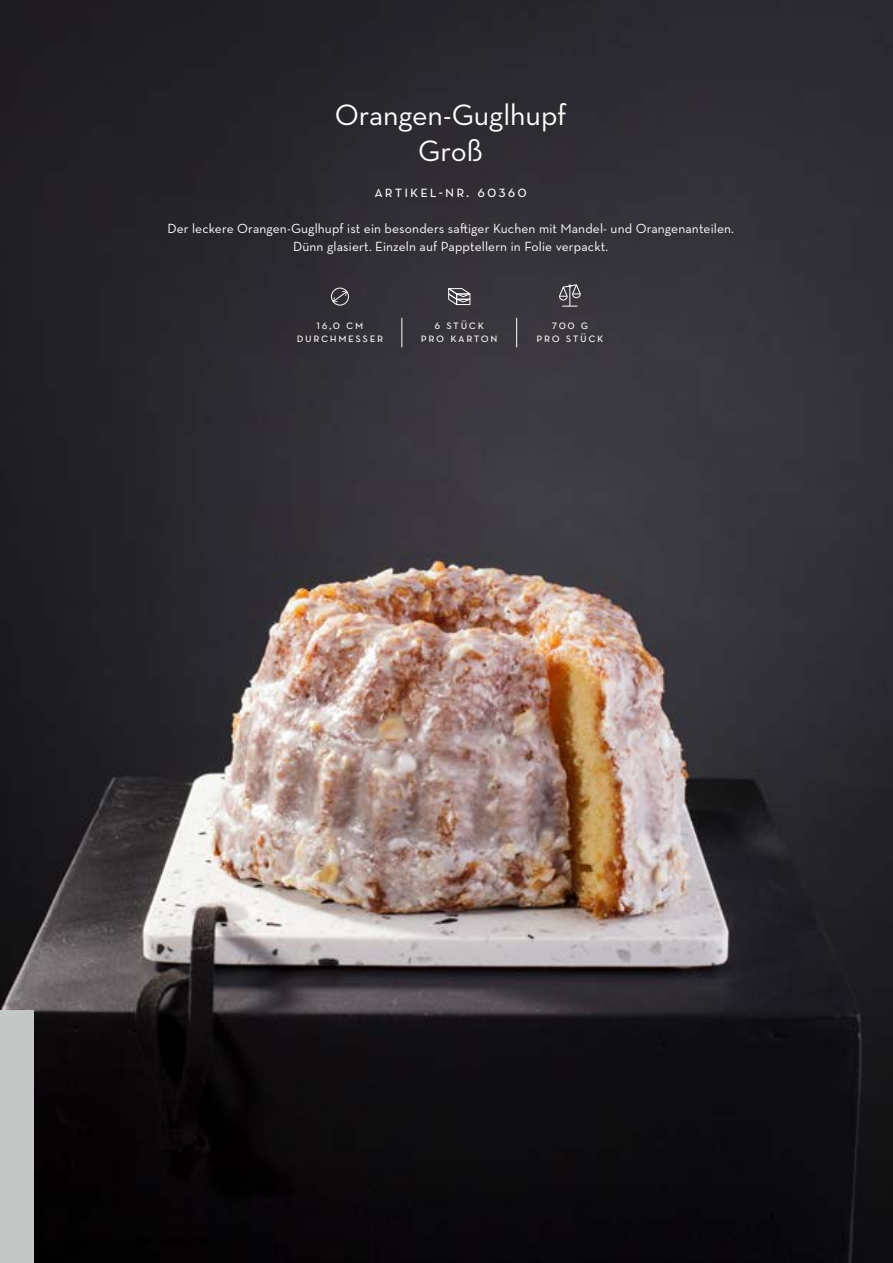
<style>
.page{position:relative;width:893px;height:1263px;background:#fff}
.page>*{position:absolute;margin:0;border:0;box-sizing:border-box;transform-origin:0 0}
.t1{font:30px/36px "Neutraface Text";color:#fff;text-align:center}
.t2{font:16.5px "Neutraface Text";letter-spacing:.125em;color:#fff}
.t3{font:13.5px/18px "Neutraface Text";letter-spacing:.01em;color:#fff;text-align:center}
.t4{font:12.75px/12.8px "Neutraface Text";letter-spacing:.125em;color:#fff;text-align:center}
</style>
<div class="page">
<img style="left:0;top:0;width:893px;height:1263px">
<svg style="left:401px;top:318px;width:1px;height:29px"></svg>
<svg style="left:516px;top:318px;width:1px;height:29px"></svg>
<div style="left:331px;top:288px;width:18px;height:17px;border:1px solid #fff;border-radius:50%"></div>
<svg style="left:333px;top:291px;width:14px;height:11px"></svg>
<svg style="left:448px;top:288px;width:24px;height:18px"></svg>
<svg style="left:559px;top:283px;width:22px;height:24px"></svg>
<div style="left:0;top:1010px;width:34px;height:253px;background:#c5c6c6"></div>
<h1 class="t1" style="left:335px;top:97px;width:234px">Orangen-Guglhupf<br>Groß</h1>
<p class="t2" style="left:374px;top:181px;width:154px">Artikel-Nr. 60360</p>
<p class="t3" style="left:168px;top:220px;width:568px">Der leckere Orangen-Guglhupf ist ein besonders saftiger Kuchen mit Mandel- und Orangenanteilen.<br>Dünn glasiert. Einzeln auf Papptellern in Folie verpackt.</p>
<p class="t4" style="left:297px;top:318px;width:88px">16,0 cm<br>Durchmesser</p>
<p class="t4" style="left:421px;top:318px;width:78px">6 Stück<br>pro Karton</p>
<p class="t4" style="left:536px;top:318px;width:69px">700 g<br>pro Stück</p>
</div>
